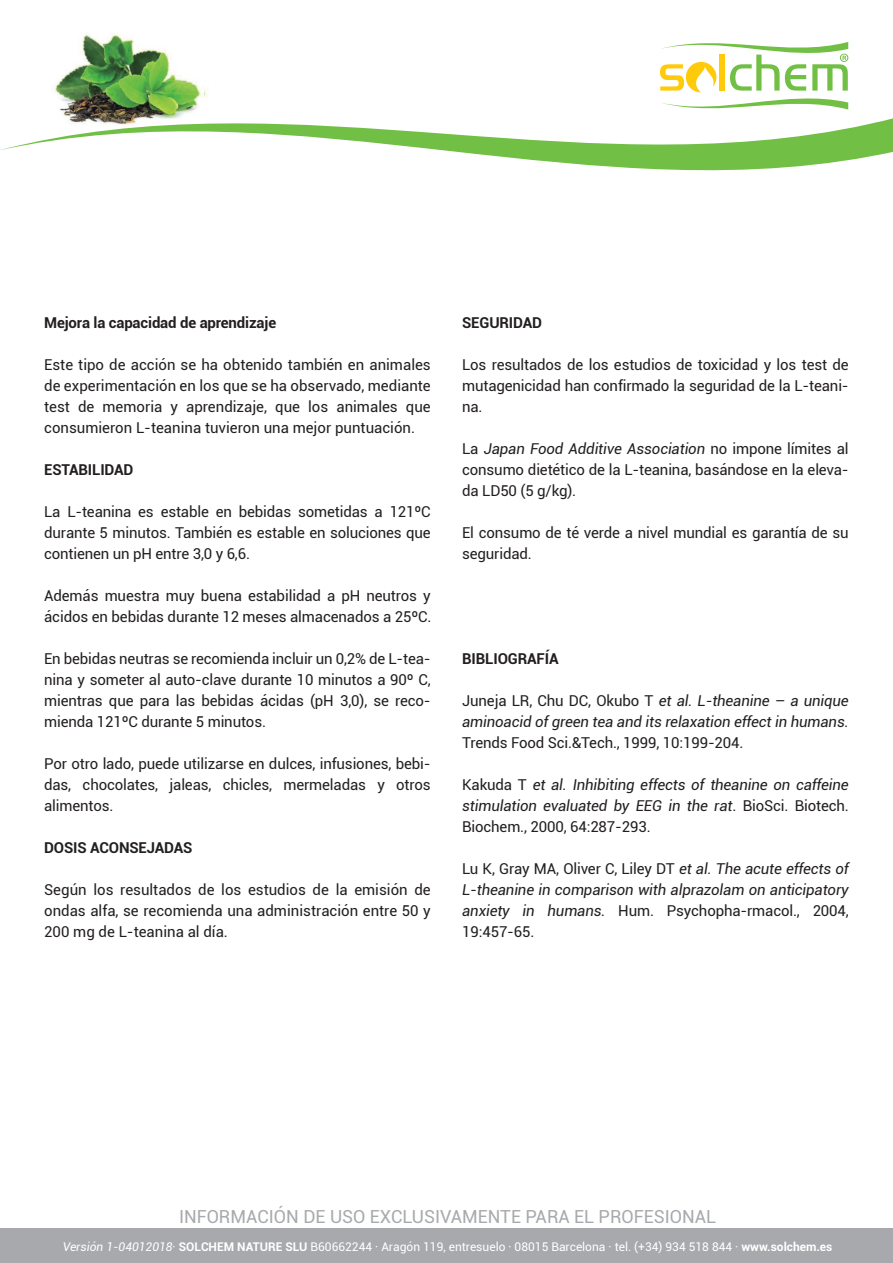
<style>
.page{position:relative;width:893px;height:1263px;background:#fff}
.page>*{position:absolute;margin:0;border:0;box-sizing:border-box;transform-origin:0 0}
.t1{font:18px "Roboto";color:#a8a9ad}
.t2{font:15px/21px "Roboto";letter-spacing:-.01em;color:#231f20;text-align:justify}
.t3{font:italic 15px/21px "Roboto";letter-spacing:-.01em;color:#231f20;text-align:justify}
.t4{font:700 15px "Roboto";letter-spacing:-.01em;color:#231f20}
.t5{font:12px "Roboto";color:#fff}
.s1{font-style:italic}
.s2{font-style:normal}
.s3{font-weight:700}
</style>
<div class="page">
<img style="left:70px;top:34px;width:101px;height:38px">
<svg style="left:660px;top:42px;width:188px;height:30px"></svg>
<div style="left:0;top:1229px;width:893px;height:34px;background:#a8a9ad"></div>
<svg style="left:0;top:72px;width:893px;height:99px"></svg>
<p class="t4" style="left:44px;top:312px;width:234px">Mejora la capacidad de aprendizaje</p>
<p class="t2" style="left:44px;top:354px;width:388px">Este tipo de acción se ha obtenido también en animales de experimentación en los que se ha observado, mediante test de memoria y aprendizaje, que los animales que consumieron L-teanina tuvieron una mejor puntuación.</p>
<p class="t4" style="left:44px;top:459px;width:91px">ESTABILIDAD</p>
<p class="t2" style="left:44px;top:501px;width:388px">La L-teanina es estable en bebidas sometidas a 121ºC durante 5 minutos. También es estable en soluciones que contienen un pH entre 3,0 y 6,6.</p>
<p class="t2" style="left:44px;top:585px;width:389px">Además muestra muy buena estabilidad a pH neutros y ácidos en bebidas durante 12 meses almacenados a 25ºC.</p>
<p class="t2" style="left:44px;top:648px;width:388px">En bebidas neutras se recomienda incluir un 0,2% de L-tea&shy;nina y someter al auto-clave durante 10 minutos a 90º C, mientras que para las bebidas ácidas (pH 3,0), se reco&shy;mienda 121ºC durante 5 minutos.</p>
<p class="t2" style="left:44px;top:753px;width:388px">Por otro lado, puede utilizarse en dulces, infusiones, bebi&shy;das, chocolates, jaleas, chicles, mermeladas y otros alimentos.</p>
<p class="t4" style="left:44px;top:837px;width:150px">DOSIS ACONSEJADAS</p>
<p class="t2" style="left:44px;top:879px;width:388px">Según los resultados de los estudios de la emisión de ondas alfa, se recomienda una administración entre 50 y 200 mg de L-teanina al día.</p>
<p class="t4" style="left:462px;top:312px;width:81px">SEGURIDAD</p>
<p class="t2" style="left:462px;top:354px;width:388px">Los resultados de los estudios de toxicidad y los test de mutagenicidad han confirmado la seguridad de la L-teani&shy;na.</p>
<p class="t2" style="left:462px;top:438px;width:388px">La <span class="s1">Japan Food Additive Association</span> no impone límites al consumo dietético de la L-teanina, basándose en la eleva&shy;da LD50 (5 g/kg).</p>
<p class="t2" style="left:462px;top:522px;width:388px">El consumo de té verde a nivel mundial es garantía de su seguridad.</p>
<p class="t4" style="left:462px;top:648px;width:98px">BIBLIOGRAFÍA</p>
<p class="t3" style="left:462px;top:690px;width:388px"><span class="s2">Juneja LR, Chu DC, Okubo T</span> et al. L-theanine – a unique aminoacid of green tea and its relaxation effect in humans.</p>
<p class="t2" style="left:462px;top:732px;width:283px">Trends Food Sci.&amp;Tech., 1999, 10:199-204.</p>
<p class="t3" style="left:462px;top:774px;width:388px"><span class="s2">Kakuda T</span> et al. Inhibiting effects of theanine on caffeine stimulation evaluated by EEG in the rat<span class="s2">. BioSci. Biotech.<br>Biochem., 2000, 64:287-293.</span></p>
<p class="t3" style="left:462px;top:858px;width:388px"><span class="s2">Lu K, Gray MA, Oliver C, Liley DT</span> et al. The acute effects of L-theanine in comparison with alprazolam on anticipatory anxiety in humans. <span class="s2">Hum. Psychopha-rmacol., 2004, 19:457-65.</span></p>
<p class="t1" style="left:179px;top:1204px;width:539px">INFORMACIÓN DE USO EXCLUSIVAMENTE PARA EL PROFESIONAL</p>
<p class="t5" style="left:63px;top:1238px;width:771px"><span class="s1">Versión 1-04012018</span>· <span class="s3">SOLCHEM NATURE SLU</span> B60662244 · Aragón 119, entresuelo · 08015 Barcelona · tel. (+34) 934 518 844 · <span class="s3">www.solchem.es</span></p>
</div>
